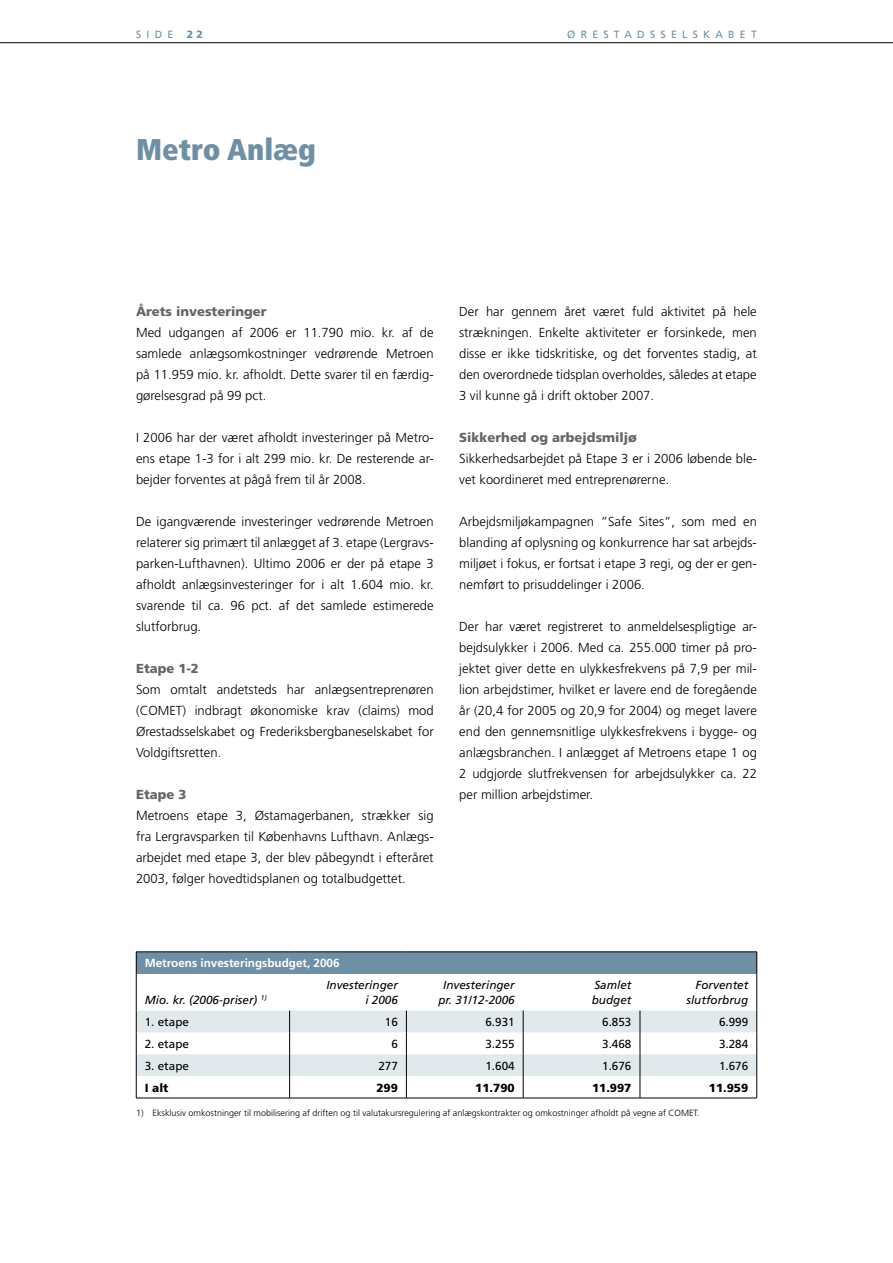
<style>
.page{position:relative;width:893px;height:1263px;background:#fff}
.page>*{position:absolute;margin:0;border:0;box-sizing:border-box;transform-origin:0 0}
.t1{font:900 condensed 30px "Frutiger";color:#6d90a6}
.t2{font:300 13.05px/21px "Frutiger";color:#000;text-align:justify}
.t3{font:900 13.05px "Frutiger";color:#646567}
.t4{font:italic 11.7px/15px "Frutiger";color:#000;text-align:right}
.t5{font:11.7px "Frutiger";color:#000}
.t6{font:700 11.7px "Frutiger";color:#fff}
.t7{font:900 11.7px "Frutiger";color:#000}
.t8{font:10.5px "Frutiger";letter-spacing:.5em;color:#6d90a6}
.t9{font:900 10.5px "Frutiger";color:#6d90a6}
.t10{font:300 9px "Frutiger";color:#000}
</style>
<div class="page">
<hr style="left:0;top:42px;width:893px;height:1px;background:#000">
<hr style="left:892px;top:0;width:1px;height:1263px;background:#6d90a6">
<div style="left:136px;top:952px;width:621px;height:22px;background:#6d90a6"></div>
<hr style="left:136px;top:951px;width:154px;height:1px;background:#000">
<svg style="left:136px;top:952px;width:1px;height:22px"></svg>
<hr style="left:290px;top:951px;width:116px;height:1px;background:#000">
<hr style="left:406px;top:951px;width:117px;height:1px;background:#000">
<hr style="left:523px;top:951px;width:117px;height:1px;background:#000">
<hr style="left:640px;top:951px;width:117px;height:1px;background:#000">
<svg style="left:756px;top:952px;width:1px;height:22px"></svg>
<hr style="left:136px;top:974px;width:1px;height:36px;background:#000">
<hr style="left:756px;top:974px;width:1px;height:36px;background:#000">
<svg style="left:136px;top:1010px;width:621px;height:88px"></svg>
<hr style="left:136px;top:1098px;width:154px;height:1px;background:#000">
<hr style="left:290px;top:1098px;width:116px;height:1px;background:#000">
<hr style="left:406px;top:1098px;width:117px;height:1px;background:#000">
<hr style="left:523px;top:1098px;width:117px;height:1px;background:#000">
<hr style="left:640px;top:1098px;width:117px;height:1px;background:#000">
<p class="t8" style="left:136px;top:28px;width:39px">SIDE</p>
<p class="t9" style="left:187px;top:28px;width:18px">2 2</p>
<p class="t8" style="left:567px;top:28px;width:191px">ØRESTADSSELSKABET</p>
<h1 class="t1" style="left:136px;top:131px;width:181px">Metro Anlæg</h1>
<p class="t3" style="left:136px;top:303px;width:132px">Årets investeringer</p>
<p class="t2" style="left:136px;top:321px;width:299px">Med udgangen af 2006 er 11.790 mio. kr. af de samlede anlægsomkostninger vedrørende Metroen på 11.959 mio. kr. afholdt. Dette svarer til en færdig&shy;gørelsesgrad på 99 pct.</p>
<p class="t2" style="left:136px;top:426px;width:299px">I 2006 har der været afholdt investeringer på Metro&shy;ens etape 1-3 for i alt 299 mio. kr. De resterende ar&shy;bejder forventes at pågå frem til år 2008.</p>
<p class="t2" style="left:136px;top:510px;width:299px">De igangværende investeringer vedrørende Metroen relaterer sig primært til anlægget af 3. etape (Lergravs&shy;parken-Lufthavnen). Ultimo 2006 er der på etape 3 afholdt anlægsinvesteringer for i alt 1.604 mio. kr. svarende til ca. 96 pct. af det samlede estimerede slutforbrug.</p>
<p class="t3" style="left:136px;top:660px;width:64px">Etape 1-2</p>
<p class="t2" style="left:136px;top:678px;width:299px">Som omtalt andetsteds har anlægsentreprenøren (COMET) indbragt økonomiske krav (claims) mod Øre-stadsselskabet og Frederiksbergbaneselskabet for Voldgiftsretten.</p>
<p class="t3" style="left:136px;top:786px;width:52px">Etape 3</p>
<p class="t2" style="left:136px;top:804px;width:299px">Metroens etape 3, Østamagerbanen, strækker sig fra Lergravsparken til Københavns Lufthavn. Anlægs&shy;arbejdet med etape 3, der blev påbegyndt i efteråret 2003, følger hovedtidsplanen og totalbudgettet.</p>
<p class="t2" style="left:459px;top:300px;width:299px">Der har gennem året været fuld aktivitet på hele strækningen. Enkelte aktiviteter er forsinkede, men disse er ikke tidskritiske, og det forventes stadig, at den overordnede tidsplan overholdes, således at etape 3 vil kunne gå i drift oktober 2007.</p>
<p class="t3" style="left:459px;top:429px;width:179px">Sikkerhed og arbejdsmiljø</p>
<p class="t2" style="left:459px;top:447px;width:299px">Sikkerhedsarbejdet på Etape 3 er i 2006 løbende ble&shy;vet koordineret med entreprenørerne.</p>
<p class="t2" style="left:459px;top:510px;width:299px">Arbejdsmiljøkampagnen ”Safe Sites”, som med en blanding af oplysning og konkurrence har sat arbejds&shy;miljøet i fokus, er fortsat i etape 3 regi, og der er gen&shy;nemført to prisuddelinger i 2006.</p>
<p class="t2" style="left:459px;top:615px;width:299px">Der har været registreret to anmeldelsespligtige ar&shy;bejdsulykker i 2006. Med ca. 255.000 timer på pro&shy;jektet giver dette en ulykkesfrekvens på 7,9 per mil&shy;lion arbejdstimer, hvilket er lavere end de foregående år (20,4 for 2005 og 20,9 for 2004) og meget lavere end den gennemsnitlige ulykkesfrekvens i bygge- og anlægsbranchen. I anlægget af Metroens etape 1 og 2 udgjorde slutfrekvensen for arbejdsulykker ca. 22 per million arbejdstimer.</p>
<p class="t6" style="left:145px;top:956px;width:196px">Metroens investeringsbudget, 2006</p>
<p class="t4" style="left:145px;top:992px;width:124px">Mio. kr. (2006-priser) <sup>1)</sup></p>
<p class="t4" style="left:326px;top:977px;width:73px">Investeringer i 2006</p>
<p class="t4" style="left:438px;top:977px;width:78px;text-align:center">Investeringer pr. 31/12-2006</p>
<p class="t4" style="left:592px;top:977px;width:41px;text-align:left">Samlet budget</p>
<p class="t4" style="left:686px;top:977px;width:63px">Forventet slutforbrug</p>
<p class="t5" style="left:145px;top:1015px;width:46px">1. ETAPE</p>
<p class="t5" style="left:385px;top:1015px;width:15px">16</p>
<p class="t5" style="left:485px;top:1015px;width:31px">6.931</p>
<p class="t5" style="left:602px;top:1015px;width:31px">6.853</p>
<p class="t5" style="left:719px;top:1015px;width:31px">6.999</p>
<p class="t5" style="left:145px;top:1037px;width:46px">2. ETAPE</p>
<p class="t5" style="left:391px;top:1037px;width:8px">6</p>
<p class="t5" style="left:485px;top:1037px;width:31px">3.255</p>
<p class="t5" style="left:602px;top:1037px;width:31px">3.468</p>
<p class="t5" style="left:719px;top:1037px;width:31px">3.284</p>
<p class="t5" style="left:145px;top:1059px;width:46px">3. ETAPE</p>
<p class="t5" style="left:378px;top:1059px;width:21px">277</p>
<p class="t5" style="left:485px;top:1059px;width:31px">1.604</p>
<p class="t5" style="left:602px;top:1059px;width:31px">1.676</p>
<p class="t5" style="left:719px;top:1059px;width:31px">1.676</p>
<p class="t7" style="left:145px;top:1080px;width:25px">I alt</p>
<p class="t7" style="left:376px;top:1080px;width:15px">299</p>
<p class="t7" style="left:475px;top:1080px;width:41px">11.790</p>
<p class="t7" style="left:592px;top:1080px;width:41px">11.997</p>
<p class="t7" style="left:709px;top:1080px;width:26px">11.959</p>
<p class="t10" style="left:136px;top:1108px;width:565px">1) Eksklusiv omkostninger til mobilisering af driften og til valutakursregulering af anlægskontrakter og omkostninger afholdt på vegne af COMET.</p>
</div>
